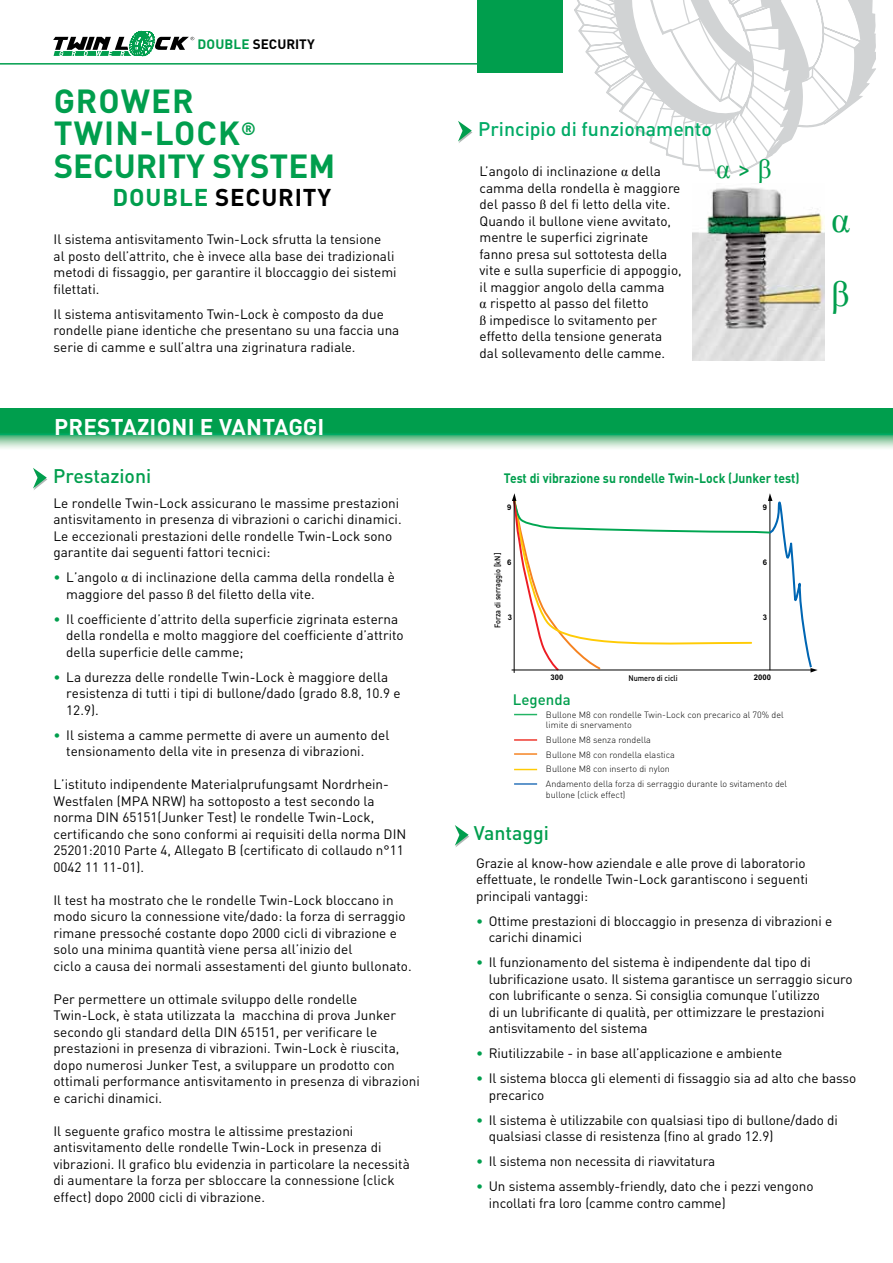
<style>
.page{position:relative;width:893px;height:1263px;background:#fff}
.page>*{position:absolute;margin:0;border:0;box-sizing:border-box;transform-origin:0 0}
.t1{font:36px/74.4px "Times New Roman";color:#009e4d}
.t2{font:700 33px/32.2px "DIN Pro";color:#009e4d}
.t3{font:27px "Times New Roman";color:#009e4d}
.t4{font:700 24px "DIN Pro";letter-spacing:.035em;color:#000}
.t5{font:700 22.5px "DIN Pro";letter-spacing:.01em;color:#fff}
.t6{font:500 19.5px "DIN Pro";color:#00ab66}
.t7{font:500 19.5px "DIN Pro";color:#009e4d}
.t8{font:500 15px "DIN Pro";color:#009e4d}
.t9{font:13.5px/16.5px "DIN Pro";color:#000}
.t10{font:700 13.5px "DIN Pro";color:#009e4d;scale:.9 1}
.t11{font:700 13.5px "DIN Pro";color:#000}
.t12{font:300 9px/14.7px "DIN Pro";color:#000}
.t13{font:500 8.1px "DIN Pro";color:#000;scale:.9 1}
.t14{font:700 7.8px "Arial";color:#000}
.s1{color:#009e4d}
.s2{font-family:"Times New Roman"}
.s3{font-family:"DIN Pro"}
</style>
<div class="page">
<div style="left:0;top:408px;width:893px;height:26px;background:#009e4d"></div>
<svg style="left:0;top:433px;width:893px;height:16px;background:#93d1af"></svg>
<div style="left:478px;top:0;width:85px;height:72px;background:#009e4d"></div>
<hr style="left:0;top:63px;width:491px;height:2px;background:#009e4d">
<svg style="left:53px;top:31px;width:141px;height:26px"></svg>
<svg style="left:574px;top:0;width:302px;height:174px"></svg>
<svg style="left:33px;top:468px;width:14px;height:22px"></svg>
<img style="left:692px;top:187px;width:133px;height:173px">
<svg style="left:455px;top:825px;width:14px;height:22px"></svg>
<svg style="left:458px;top:121px;width:14px;height:22px"></svg>
<svg style="left:511px;top:493px;width:307px;height:180px"></svg>
<svg style="left:514px;top:714px;width:23px;height:1px"></svg>
<hr style="left:514px;top:739px;width:23px;height:2px;background:#ee352b">
<hr style="left:514px;top:753px;width:23px;height:2px;background:#f58220">
<svg style="left:514px;top:769px;width:23px;height:1px"></svg>
<hr style="left:514px;top:783px;width:23px;height:2px;background:#2972b9">
<p class="t11" style="left:198px;top:35px;width:119px"><span class="s1">DOUBLE</span> SECURITY</p>
<h2 class="t2" style="left:54px;top:84px;width:283px">GROWER<br>TWIN-LOCK<sup>®<br></sup>SECURITY SYSTEM</h2>
<h3 class="t4" style="left:113px;top:181px;width:220px"><span class="s1">DOUBLE</span> SECURITY</h3>
<p class="t9" style="left:54px;top:230px;width:345px">Il sistema antisvitamento Twin-Lock sfrutta la tensione<br>al posto dell’attrito, che è invece alla base dei tradizionali metodi di fissaggio, per garantire il bloccaggio dei sistemi filettati.</p>
<p class="t9" style="left:54px;top:305px;width:347px">Il sistema antisvitamento Twin-Lock è composto da due rondelle piane identiche che presentano su una faccia una serie di camme e sull’altra una zigrinatura radiale.</p>
<h3 class="t5" style="left:54px;top:412px;width:272px">PRESTAZIONI E VANTAGGI</h3>
<h3 class="t7" style="left:53px;top:462px;width:100px">Prestazioni</h3>
<p class="t9" style="left:54px;top:494px;width:350px">Le rondelle Twin-Lock assicurano le massime prestazioni antisvitamento in presenza di vibrazioni o carichi dinamici.<br>Le eccezionali prestazioni delle rondelle Twin-Lock sono garantite dai seguenti fattori tecnici:</p>
<p class="t9" style="left:66px;top:569px;width:330px;text-indent:-13px"><span class="s1">•</span> L’angolo <span class="s2">α</span> di inclinazione della camma della rondella è maggiore del passo <span class="s2">ß</span> del filetto della vite.</p>
<p class="t9" style="left:66px;top:610px;width:339px;text-indent:-13px"><span class="s1">•</span> Il coefficiente d’attrito della superficie zigrinata esterna della rondella e molto maggiore del coefficiente d’attrito della superficie delle camme;</p>
<p class="t9" style="left:66px;top:668px;width:336px;text-indent:-13px"><span class="s1">•</span> La durezza delle rondelle Twin-Lock è maggiore della resistenza di tutti i tipi di bullone/dado (grado 8.8, 10.9 e<br>12.9).</p>
<p class="t9" style="left:66px;top:726px;width:325px;text-indent:-13px"><span class="s1">•</span> Il sistema a camme permette di avere un aumento del tensionamento della vite in presenza di vibrazioni.</p>
<p class="t9" style="left:54px;top:776px;width:354px">L’istituto indipendente Materialprufungsamt Nordrhein-Westfalen (MPA NRW) ha sottoposto a test secondo la norma DIN 65151(Junker Test) le rondelle Twin-Lock, certificando che sono conformi ai requisiti della norma DIN 25201:2010 Parte 4, Allegato B (certificato di collaudo n°11<br>0042 11 11-01).</p>
<p class="t9" style="left:54px;top:891px;width:360px">Il test ha mostrato che le rondelle Twin-Lock bloccano in modo sicuro la connessione vite/dado: la forza di serraggio rimane pressoché costante dopo 2000 cicli di vibrazione e solo una minima quantità viene persa all’inizio del<br>ciclo a causa dei normali assestamenti del giunto bullonato.</p>
<p class="t9" style="left:54px;top:990px;width:368px">Per permettere un ottimale sviluppo delle rondelle Twin-Lock, è stata utilizzata la macchina di prova Junker secondo gli standard della DIN 65151, per verificare le prestazioni in presenza di vibrazioni. Twin-Lock è riuscita, dopo numerosi Junker Test, a sviluppare un prodotto con ottimali performance antisvitamento in presenza di vibrazioni e carichi dinamici.</p>
<p class="t9" style="left:54px;top:1122px;width:358px">Il seguente grafico mostra le altissime prestazioni antisvitamento delle rondelle Twin-Lock in presenza di vibrazioni. Il grafico blu evidenzia in particolare la necessità di aumentare la forza per sbloccare la connessione (click effect) dopo 2000 cicli di vibrazione.</p>
<h3 class="t6" style="left:478px;top:115px;width:235px">Principio di funzionamento</h3>
<p class="t9" style="left:480px;top:162px;width:183px">L’angolo di inclinazione <span class="s2">α</span> della</p>
<h3 class="t3" style="left:716px;top:150px;width:57px">α <span class="s3">&gt;</span> β</h3>
<p class="t9" style="left:480px;top:179px;width:204px">camma della rondella è maggiore del passo <span class="s2">ß</span> del fi letto della vite.<br>Quando il bullone viene avvitato, mentre le superfici zigrinate fanno presa sul sottotesta della vite e sulla superficie di appoggio, il maggior angolo della camma<br><span class="s2">α</span> rispetto al passo del filetto<br><span class="s2">ß</span> impedisce lo svitamento per effetto della tensione generata dal sollevamento delle camme.</p>
<h1 class="t1" style="left:831px;top:181px;width:20px">α β</h1>
<p class="t10" style="left:504px;top:469px;width:330px">Test di vibrazione su rondelle Twin-Lock (Junker test)</p>
<p class="t14" style="left:507px;top:503px;width:6px">9</p>
<p class="t14" style="left:763px;top:503px;width:6px">9</p>
<p class="t13" style="left:492px;top:628px;width:85px;rotate:-90deg">Forza di serraggio [kN]</p>
<p class="t14" style="left:507px;top:557px;width:6px">6</p>
<p class="t14" style="left:508px;top:613px;width:6px">3</p>
<p class="t14" style="left:763px;top:557px;width:6px">6</p>
<p class="t14" style="left:763px;top:613px;width:6px">3</p>
<p class="t14" style="left:550px;top:672px;width:14px">300</p>
<p class="t13" style="left:628px;top:672px;width:56px">Numero di cicli</p>
<p class="t14" style="left:754px;top:672px;width:19px">2000</p>
<p class="t8" style="left:513px;top:689px;width:59px">Legenda</p>
<p class="t12" style="left:546px;top:709px;width:239px;line-height:10.5px">Bullone M8 con rondelle Twin-Lock con precarico al 70% del limite di snervamento</p>
<p class="t12" style="left:546px;top:732px;width:243px">Bullone M8 senza rondella<br>Bullone M8 con rondella elastica<br>Bullone M8 con inserto di nylon<br>Andamento della forza di serraggio durante lo svitamento del</p>
<p class="t12" style="left:546px;top:787px;width:81px">bullone (click effect)</p>
<h3 class="t7" style="left:474px;top:819px;width:77px">Vantaggi</h3>
<p class="t9" style="left:476px;top:854px;width:334px">Grazie al know-how aziendale e alle prove di laboratorio effettuate, le rondelle Twin-Lock garantiscono i seguenti principali vantaggi:</p>
<p class="t9" style="left:489px;top:912px;width:345px;text-indent:-13px"><span class="s1">•</span> Ottime prestazioni di bloccaggio in presenza di vibrazioni e carichi dinamici</p>
<p class="t9" style="left:489px;top:953px;width:365px;text-indent:-13px"><span class="s1">•</span> Il funzionamento del sistema è indipendente dal tipo di lubrificazione usato. Il sistema garantisce un serraggio sicuro con lubrificante o senza. Si consiglia comunque l’utilizzo<br>di un lubrificante di qualità, per ottimizzare le prestazioni antisvitamento del sistema</p>
<p class="t9" style="left:476px;top:1044px;width:308px"><span class="s1">•</span> Riutilizzabile - in base all’applicazione e ambiente</p>
<p class="t9" style="left:489px;top:1069px;width:369px;text-indent:-13px"><span class="s1">•</span> Il sistema blocca gli elementi di fissaggio sia ad alto che basso precarico</p>
<p class="t9" style="left:489px;top:1111px;width:351px;text-indent:-13px"><span class="s1">•</span> Il sistema è utilizzabile con qualsiasi tipo di bullone/dado di qualsiasi classe di resistenza (fino al grado 12.9)</p>
<p class="t9" style="left:476px;top:1152px;width:241px"><span class="s1">•</span> Il sistema non necessita di riavvitatura</p>
<p class="t9" style="left:489px;top:1177px;width:326px;text-indent:-13px"><span class="s1">•</span> Un sistema assembly-friendly, dato che i pezzi vengono incollati fra loro (camme contro camme)</p>
</div>
